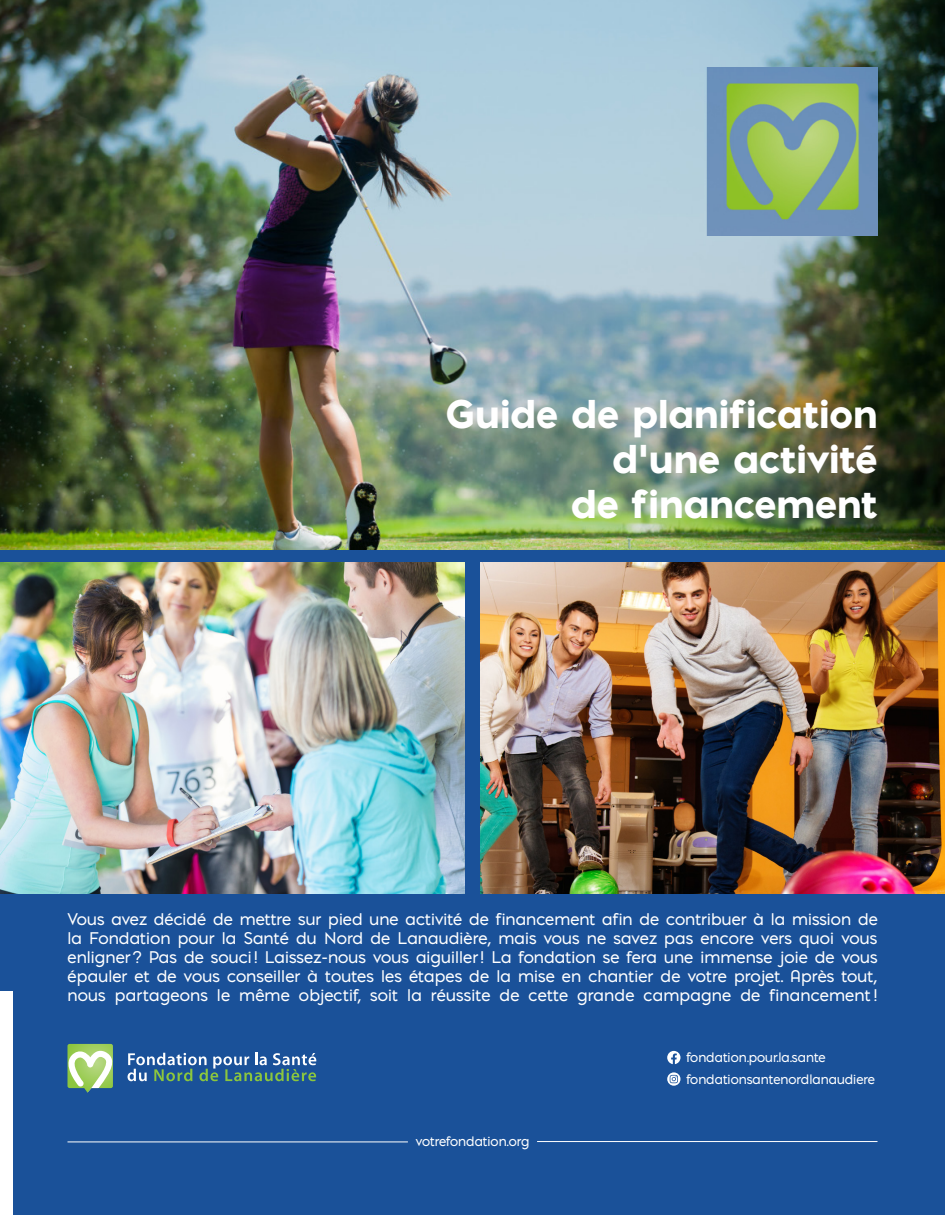
<style>
.page{position:relative;width:945px;height:1215px;background:#fff}
.page>*{position:absolute;margin:0;border:0;box-sizing:border-box;transform-origin:0 0}
.Titre{font:900 37.5px/45px "Pontiac";color:#fff;text-align:right}
.Texte_courant{font:15.75px/18.9px "Pontiac";letter-spacing:.01em;color:#fff;text-align:justify}
.t1{font:12.75px/22px "Pontiac";color:#fff}
</style>
<div class="page">
<div style="left:14px;top:990px;width:931px;height:225px;background:#1a5199"></div>
<svg style="left:667px;top:1072px;width:13px;height:14px"></svg>
<svg style="left:667px;top:1051px;width:13px;height:13px"></svg>
<hr style="left:68px;top:1142px;width:340px;height:1px;background:#fff">
<hr style="left:537px;top:1141px;width:341px;height:1px;background:#fff">
<svg style="left:128px;top:1053px;width:188px;height:28px"></svg>
<svg style="left:68px;top:1044px;width:45px;height:49px;background:#aed092"></svg>
<div style="left:0;top:430px;width:945px;height:560px;background:#1a5199"></div>
<img style="left:0;top:562px;width:464px;height:332px">
<img style="left:481px;top:562px;width:464px;height:332px">
<img style="left:0;top:0;width:945px;height:549px">
<img style="left:705px;top:68px;width:173px;height:168px">
<div style="left:0;top:895px;width:945px;height:96px;background:#1a5199"></div>
<p class="Titre" style="left:445px;top:390px;width:434px">Guide de planification d’une activité<br>de financement</p>
<p class="Texte_courant" style="left:68px;top:910px;width:812px">Vous avez décidé de mettre sur pied une activité de financement afin de contribuer à la mission de la Fondation pour la Santé du Nord de Lanaudière, mais vous ne savez pas encore vers quoi vous enligner? Pas de souci ! Laissez-nous vous aiguiller! La fondation se fera une immense joie de vous épauler et de vous conseiller à toutes les étapes de la mise en chantier de votre projet. Après tout, nous partageons le même objectif, soit la réussite de cette grande campagne de financement !</p>
<p class="t1" style="left:416px;top:1130px;width:115px">votrefondation.org</p>
<p class="t1" style="left:686px;top:1046px;width:190px">fondation.pour.la.sante fondationsantenordlanaudiere</p>
</div>
